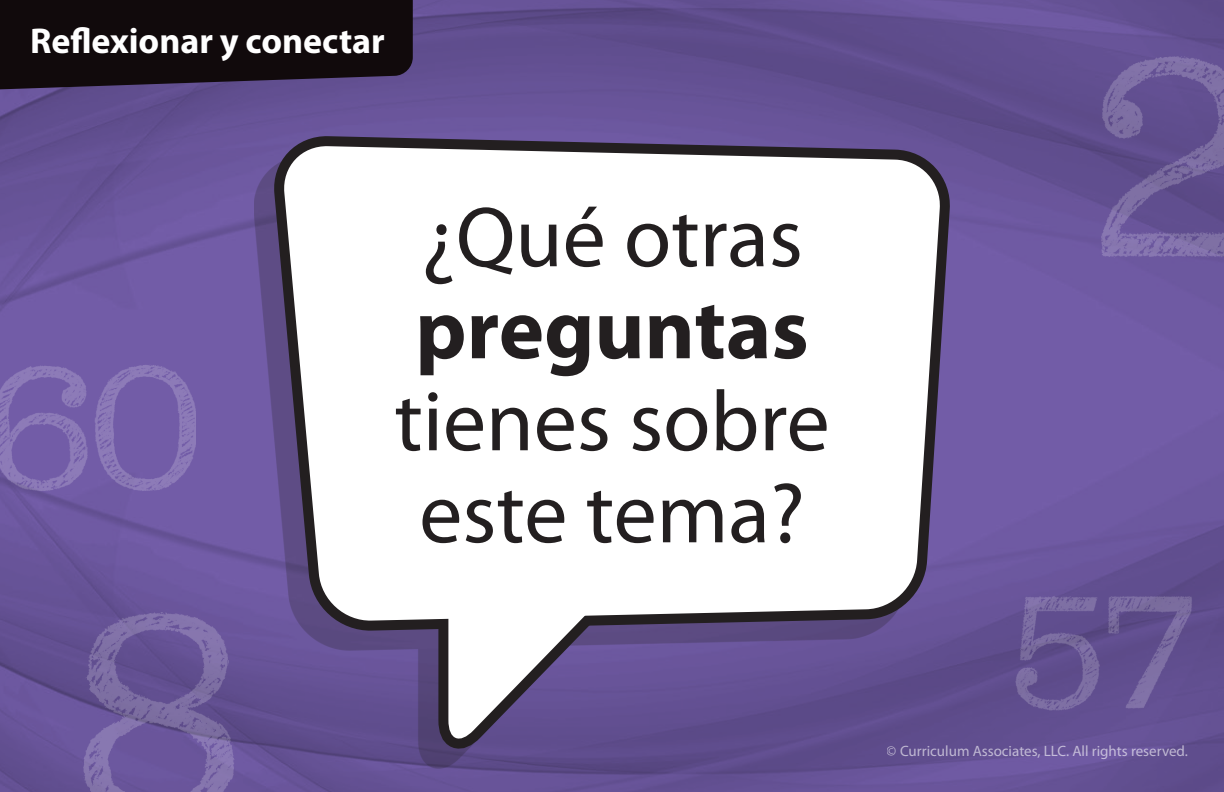
<style>
.page{position:relative;width:1224px;height:792px;background:#fff}
.page>*{position:absolute;margin:0;border:0;box-sizing:border-box;transform-origin:0 0}
.Myriad_43_46{font:86px/92px "Myriad Pro";color:#231f20;text-align:center}
.t1{font:700 36px "Myriad Pro";color:#fff}
.t2{font:15px "Myriad Pro";color:#fff}
.s1{font-weight:700}
</style>
<div class="page">
<img style="left:0;top:0;width:1224px;height:792px">
<img style="left:74px;top:607px;width:169px;height:185px">
<img style="left:1097px;top:50px;width:127px;height:216px">
<img style="left:0;top:356px;width:196px;height:145px">
<img style="left:1014px;top:587px;width:85px;height:131px">
<img style="left:1099px;top:587px;width:95px;height:131px">
<div style="left:254px;top:156px;width:676px;height:613px;background:#231f20;opacity:.25"></div>
<svg style="left:282px;top:126px;width:681px;height:503px;background:#604e8a"></svg>
<svg style="left:282px;top:146px;width:659px;height:475px"></svg>
<svg style="left:428px;top:562px;width:206px;height:183px"></svg>
<svg style="left:0;top:0;width:413px;height:94px;background:#1b121c"></svg>
<h2 class="t1" style="left:30px;top:21px;width:356px">Reflexionar y conectar</h2>
<p class="Myriad_43_46" style="left:394px;top:193px;width:437px">¿Qué otras <span class="s1">preguntas </span>tienes sobre este tema?</p>
<p class="t2" style="left:887px;top:743px;width:303px">© Curriculum Associates, LLC. All rights reserved.</p>
</div>
